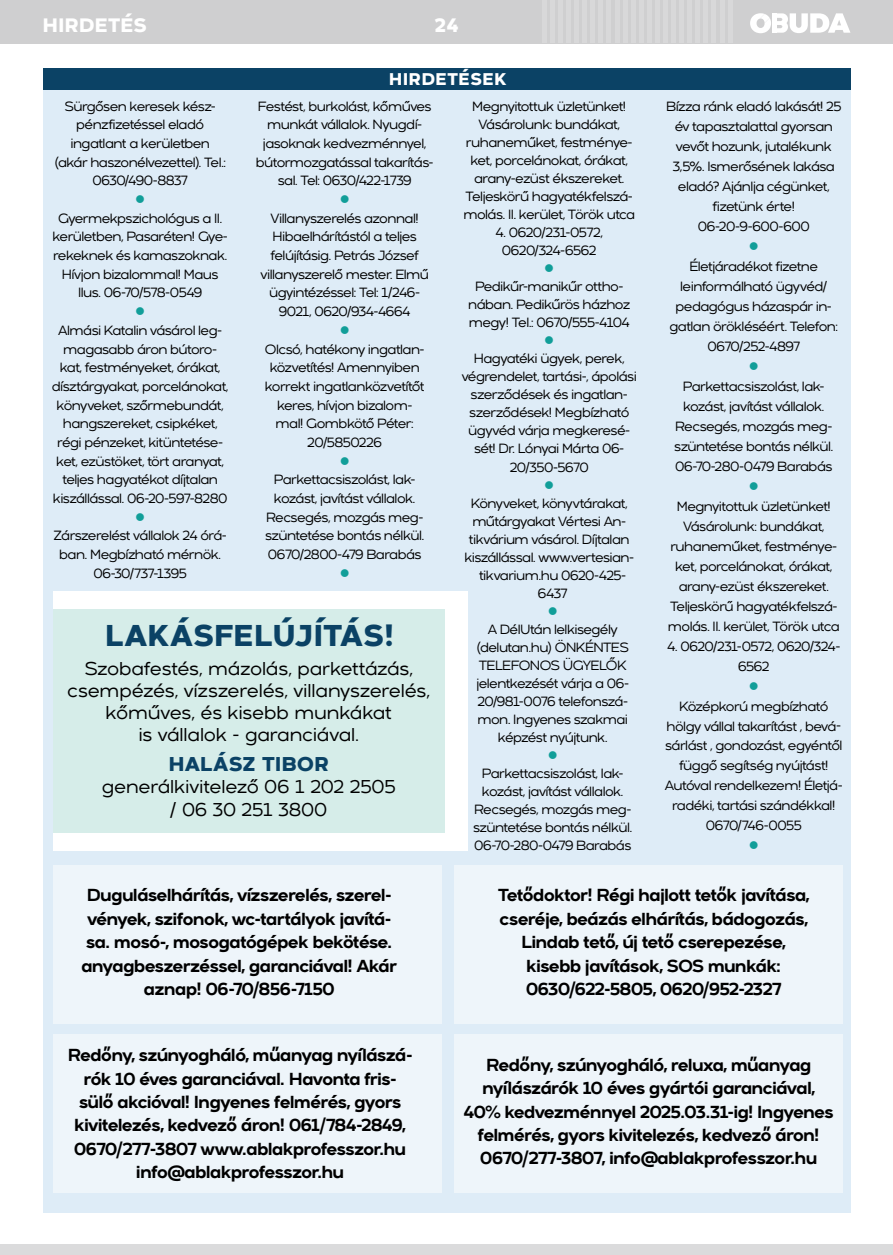
<style>
.page{position:relative;width:893px;height:1255px;background:#fff}
.page>*{position:absolute;margin:0;border:0;box-sizing:border-box;transform-origin:0 0}
.t1{font:800 30.15px "Arkibal Display";letter-spacing:-.005em;color:#0b4265}
.t2{font:800 19.95px "Arkibal Display";letter-spacing:-.005em;color:#0b4265}
.t3{font:800 19.5px "Arkibal Display";letter-spacing:-.005em;color:#fff}
.t4{font:500 18.6px/22px "Arkibal";letter-spacing:-.015em;color:#000;text-align:center}
.t5{font:700 17.4px/23.4px "Arkibal";letter-spacing:-.055em;color:#000;text-align:center}
.t6{font:800 16.95px "Arkibal Display";letter-spacing:.015em;color:#fff}
.t7{font:500 13.35px/18.8px "Arkibal";letter-spacing:-.045em;color:#000;text-align:center}
.t8{font:13.35px "Wingdings";color:#119e99}
</style>
<div class="page">
<div style="left:0;top:0;width:893px;height:43px;background:#cfcfd0"></div>
<div style="left:0;top:1244px;width:893px;height:10px;background:#dbdbdc"></div>
<svg style="left:750px;top:13px;width:100px;height:20px"></svg>
<div style="left:772px;top:13px;width:5px;height:20px;background:#fff"></div>
<hr style="left:542px;top:0;width:4px;height:43px;background:#d8d8d9">
<hr style="left:550px;top:0;width:4px;height:43px;background:#d8d8d9">
<div style="left:558px;top:0;width:5px;height:43px;background:#d8d8d9"></div>
<div style="left:566px;top:0;width:5px;height:43px;background:#d8d8d9"></div>
<div style="left:574px;top:0;width:5px;height:43px;background:#d8d8d9"></div>
<hr style="left:583px;top:0;width:4px;height:43px;background:#d8d8d9">
<hr style="left:591px;top:0;width:4px;height:43px;background:#d8d8d9">
<hr style="left:599px;top:0;width:4px;height:43px;background:#d8d8d9">
<hr style="left:607px;top:0;width:4px;height:43px;background:#d8d8d9">
<hr style="left:615px;top:0;width:4px;height:43px;background:#d8d8d9">
<hr style="left:623px;top:0;width:4px;height:43px;background:#d8d8d9">
<hr style="left:631px;top:0;width:4px;height:43px;background:#d8d8d9">
<hr style="left:639px;top:0;width:4px;height:43px;background:#d8d8d9">
<hr style="left:647px;top:0;width:4px;height:43px;background:#d8d8d9">
<hr style="left:655px;top:0;width:4px;height:43px;background:#d8d8d9">
<div style="left:663px;top:0;width:5px;height:43px;background:#d8d8d9"></div>
<div style="left:671px;top:0;width:5px;height:43px;background:#d8d8d9"></div>
<div style="left:679px;top:0;width:5px;height:43px;background:#d8d8d9"></div>
<hr style="left:688px;top:0;width:4px;height:43px;background:#d8d8d9">
<hr style="left:696px;top:0;width:4px;height:43px;background:#d8d8d9">
<hr style="left:704px;top:0;width:4px;height:43px;background:#d8d8d9">
<hr style="left:712px;top:0;width:4px;height:43px;background:#d8d8d9">
<hr style="left:720px;top:0;width:4px;height:43px;background:#d8d8d9">
<hr style="left:728px;top:0;width:4px;height:43px;background:#d8d8d9">
<div style="left:43px;top:81px;width:808px;height:1131px;background:#deecf7"></div>
<div style="left:53px;top:591px;width:414px;height:259px;background:#fff"></div>
<div style="left:43px;top:68px;width:808px;height:21px;background:#0b4265"></div>
<div style="left:54px;top:609px;width:391px;height:223px;background:#d6ede9"></div>
<div style="left:53px;top:864px;width:388px;height:159px;background:#eef5fa"></div>
<div style="left:454px;top:864px;width:389px;height:159px;background:#eef5fa"></div>
<div style="left:53px;top:1033px;width:388px;height:159px;background:#eef5fa"></div>
<div style="left:454px;top:1033px;width:389px;height:159px;background:#eef5fa"></div>
<h3 class="t3" style="left:43px;top:10px;width:106px">HIRDETÉS</h3>
<h3 class="t3" style="left:434px;top:10px;width:26px">24</h3>
<p class="t6" style="left:389px;top:66px;width:119px">HIRDETÉSEK</p>
<p class="t7" style="left:54px;top:96px;width:173px">Sürgősen keresek kész&shy;pénzfizetéssel eladó ingatlant a kerületben (akár haszonélvezettel). Tel.:<br>0630/490-8837</p>
<p class="t8" style="left:135px;top:192px;width:12px">●</p>
<p class="t7" style="left:52px;top:209px;width:177px">Gyermekpszichológus a II. kerületben, Pasaréten! Gye&shy;rekeknek és kamaszoknak.<br>Hívjon bizalommal! Maus<br>Ilus. 06-70/578-0549</p>
<p class="t8" style="left:135px;top:304px;width:12px">●</p>
<p class="t7" style="left:52px;top:321px;width:178px">Almási Katalin vásárol leg&shy;magasabb áron bútoro&shy;kat, festményeket, órákat, dísztárgyakat, porcelánokat, könyveket, szőrmebundát, hangszereket, csipkéket, régi pénzeket, kitüntetése&shy;ket, ezüstöket, tört aranyat, teljes hagyatékot díjtalan kiszállással. 06-20-597-8280</p>
<p class="t8" style="left:135px;top:509px;width:12px">●</p>
<p class="t7" style="left:54px;top:526px;width:175px">Zárszerelést vállalok 24 órá&shy;ban. Megbízható mérnök.<br>06-30/737-1395</p>
<p class="t7" style="left:256px;top:96px;width:179px">Festést, burkolást, kőműves munkát vállalok. Nyugdí&shy;jasoknak kedvezménnyel, bútormozgatással takarítás&shy;sal. Tel: 0630/422-1739</p>
<p class="t8" style="left:340px;top:192px;width:12px">●</p>
<p class="t7" style="left:260px;top:209px;width:170px">Villanyszerelés azonnal!<br>Hibaelhárítástól a teljes felújításig. Petrás József villanyszerelő mester. Elmű ügyintézéssel: Tel: 1/246-<br>9021, 0620/934-4664</p>
<p class="t8" style="left:340px;top:323px;width:12px">●</p>
<p class="t7" style="left:265px;top:339px;width:161px">Olcsó, hatékony ingatlan&shy;közvetítés! Amennyiben korrekt ingatlanközvetítőt keres, hívjon bizalom&shy;mal! Gombkötő Péter:<br>20/5850226</p>
<p class="t8" style="left:340px;top:453px;width:12px">●</p>
<p class="t7" style="left:265px;top:470px;width:161px">Parkettacsiszolást, lak&shy;kozást, javítást vállalok.<br>Recsegés, mozgás meg&shy;szüntetése bontás nélkül.<br>0670/2800-479 Barabás</p>
<p class="t8" style="left:340px;top:566px;width:12px">●</p>
<p class="t7" style="left:463px;top:97px;width:173px;line-height:18px">Megnyitottuk üzletünket!<br>Vásárolunk: bundákat, ruhaneműket, festménye&shy;ket, porcelánokat, órákat, arany-ezüst ékszereket.<br>Teljeskörű hagyatékfelszá&shy;molás. II. kerület, Török utca</p>
<p class="t7" style="left:496px;top:223px;width:109px;line-height:18px">4. 0620/231-0572,<br>0620/324-6562</p>
<p class="t8" style="left:544px;top:261px;width:12px">●</p>
<p class="t7" style="left:468px;top:277px;width:164px;line-height:18px">Pedikűr-manikűr ottho&shy;nában. Pedikűrös házhoz megy! Tel.: 0670/555-4104</p>
<p class="t8" style="left:544px;top:333px;width:12px">●</p>
<p class="t7" style="left:462px;top:349px;width:177px;line-height:18px">Hagyatéki ügyek, perek, végrendelet, tartási-, ápolási szerződések és ingatlan&shy;szerződések! Megbízható ügyvéd várja megkeresé&shy;sét! Dr. Lónyai Márta 06-<br>20/350-5670</p>
<p class="t8" style="left:544px;top:477px;width:12px">●</p>
<p class="t7" style="left:464px;top:494px;width:171px;line-height:18px">Könyveket, könyvtárakat, műtárgyakat Vértesi An&shy;tikvárium vásárol. Díjtalan kiszállással. www.vertesian&shy;tikvarium.hu 0620-425-<br>6437</p>
<p class="t8" style="left:548px;top:604px;width:12px">●</p>
<p class="t7" style="left:476px;top:620px;width:154px;line-height:18px">A DélUtán lelkisegély (delutan.hu) ÖNKÉNTES<br>TELEFONOS ÜGYELŐK jelentkezését várja a 06-<br>20/981-0076 telefonszá&shy;mon. Ingyenes szakmai képzést nyújtunk.</p>
<p class="t8" style="left:548px;top:748px;width:12px">●</p>
<p class="t7" style="left:473px;top:764px;width:161px;line-height:18px">Parkettacsiszolást, lak&shy;kozást, javítást vállalok.<br>Recsegés, mozgás meg&shy;szüntetése bontás nélkül.<br>06-70-280-0479 Barabás</p>
<h1 class="t1" style="left:105px;top:613px;width:290px">LAKÁSFELÚJÍTÁS!</h1>
<h3 class="t4" style="left:67px;top:657px;width:364px">Szobafestés, mázolás, parkettázás, csempézés, vízszerelés, villanyszerelés, kőműves, és kisebb munkákat<br>is vállalok - garanciával.</h3>
<h2 class="t2" style="left:169px;top:749px;width:162px">HALÁSZ TIBOR</h2>
<h3 class="t4" style="left:102px;top:775px;width:296px">generálkivitelező 06 1 202 2505 / 06 30 251 3800</h3>
<p class="t7" style="left:666px;top:96px;width:177px;line-height:20px">Bízza ránk eladó lakását! 25 év tapasztalattal gyorsan vevőt hozunk, jutalékunk<br>3,5%. Ismerősének lakása eladó? Ajánlja cégünket, fizetünk érte!<br>06-20-9-600-600</p>
<p class="t8" style="left:749px;top:238px;width:12px">●</p>
<p class="t7" style="left:669px;top:256px;width:170px;line-height:20px">Életjáradékot fizetne leinformálható ügyvéd/ pedagógus házaspár in&shy;gatlan örökléséért. Telefon:<br>0670/252-4897</p>
<p class="t8" style="left:749px;top:358px;width:12px">●</p>
<p class="t7" style="left:674px;top:376px;width:161px;line-height:20px">Parkettacsiszolást, lak&shy;kozást, javítást vállalok.<br>Recsegés, mozgás meg&shy;szüntetése bontás nélkül.<br>06-70-280-0479 Barabás</p>
<p class="t8" style="left:749px;top:478px;width:12px">●</p>
<p class="t7" style="left:668px;top:496px;width:173px;line-height:20px">Megnyitottuk üzletünket!<br>Vásárolunk: bundákat, ruhaneműket, festménye&shy;ket, porcelánokat, órákat, arany-ezüst ékszereket.<br>Teljeskörű hagyatékfelszá&shy;molás. II. kerület, Török utca</p>
<p class="t7" style="left:667px;top:635px;width:175px;line-height:20px">4. 0620/231-0572, 0620/324-<br>6562</p>
<p class="t8" style="left:749px;top:678px;width:12px">●</p>
<p class="t7" style="left:665px;top:695px;width:179px;line-height:20px">Középkorú megbízható hölgy vállal takarítást , bevá&shy;sárlást , gondozást, egyéntől függő segítség nyújtást!<br>Autóval rendelkezem! Életjá&shy;radéki, tartási szándékkal!<br>0670/746-0055</p>
<p class="t8" style="left:749px;top:838px;width:12px">●</p>
<h3 class="t5" style="left:81px;top:883px;width:318px">Duguláselhárítás, vízszerelés, szerel&shy;vények, szifonok, wc-tartályok javítá&shy;sa. mosó-, mosogatógépek bekötése. anyagbeszerzéssel, garanciával! Akár aznap! 06-70/856-7150</h3>
<h3 class="t5" style="left:498px;top:883px;width:313px">Tetődoktor! Régi hajlott tetők javítása, cseréje, beázás elhárítás, bádogozás, Lindab tető, új tető cserepezése, kisebb javítások, SOS munkák:<br>0630/622-5805, 0620/952-2327</h3>
<h3 class="t5" style="left:68px;top:1042px;width:346px">Redőny, szúnyogháló, műanyag nyílászá&shy;rók 10 éves garanciával. Havonta fris&shy;sülő akcióval! Ingyenes felmérés, gyors kivitelezés, kedvező áron! 061/784-2849, 0670/277-3807 www.ablakprofesszor.hu info@ablakprofesszor.hu</h3>
<h3 class="t5" style="left:463px;top:1052px;width:372px">Redőny, szúnyogháló, reluxa, műanyag nyílászárók 10 éves gyártói garanciával, 40% kedvezménnyel 2025.03.31-ig! Ingyenes felmérés, gyors kivitelezés, kedvező áron!<br>0670/277-3807, info@ablakprofesszor.hu</h3>
</div>
